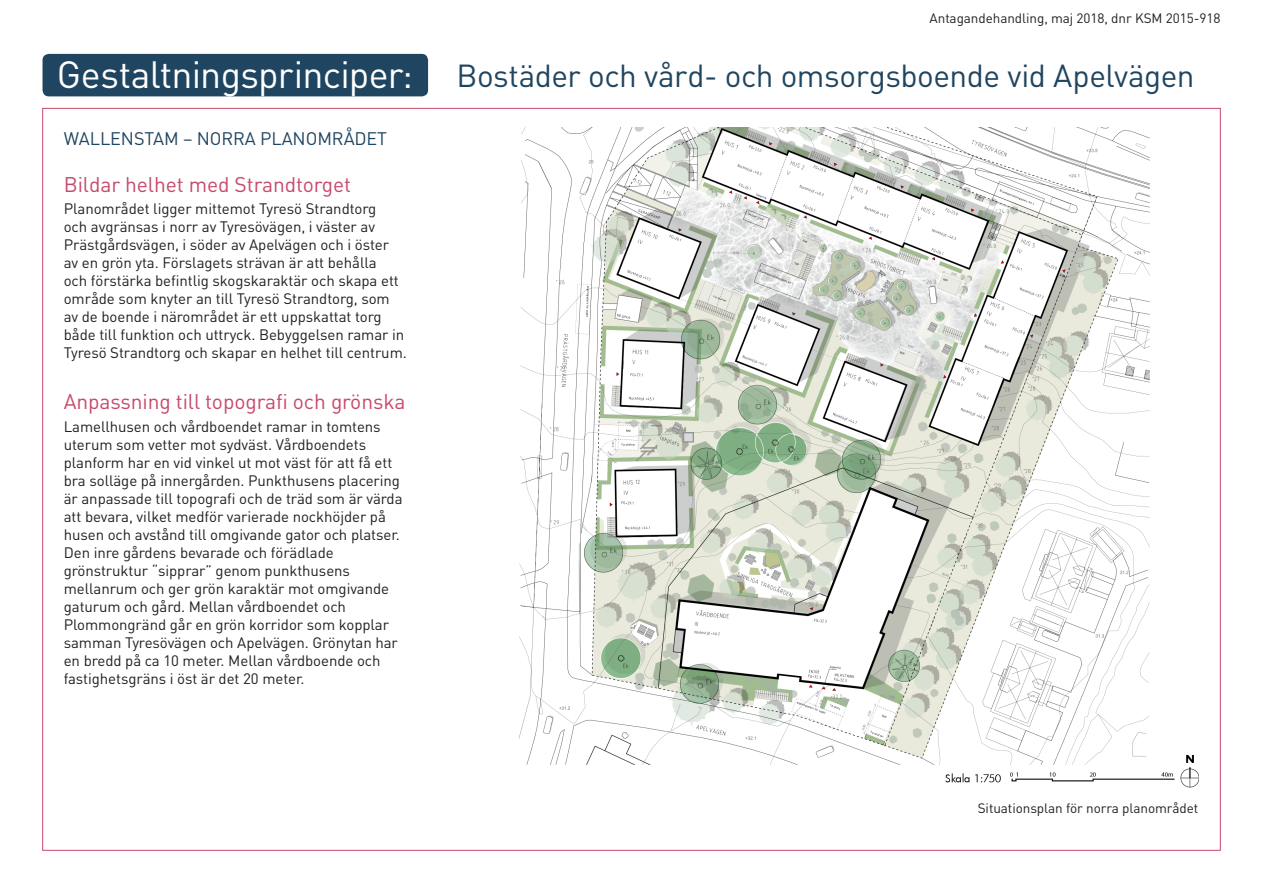
<style>
.page{position:relative;width:1263px;height:893px;background:#fff}
.page>*{position:absolute;margin:0;border:0;box-sizing:border-box;transform-origin:0 0}
.RUBRIK_TYRESO{font:37.5px "DIN";letter-spacing:-.02em;color:#fff}
.RUBRIK_TYRESO-2{font:31.5px "DIN";letter-spacing:-.015em;color:#204560}
.Underrubrik{font:21px "DIN";letter-spacing:-.005em;color:#c8496b}
.Underrubrik-2{font:18px "DIN";letter-spacing:-.005em;color:#204560}
.Brödtext_DIN{font:15px/18px "DIN";letter-spacing:-.005em;color:#231f20}
.Underrubrik-3{font:15px/18px "DIN";letter-spacing:-.005em;color:#231f20}
.Bildtext{font:13.5px "DIN";letter-spacing:-.005em;color:#231f20}
</style>
<div class="page">
<div style="left:43px;top:54px;width:385px;height:42px;background:#204560;border-radius:6px"></div>
<img style="left:519px;top:128px;width:679px;height:660px">
<p class="Bildtext" style="left:930px;top:9px;width:292px">Antagandehandling, maj 2018, dnr KSM 2015-918</p>
<p class="RUBRIK_TYRESO" style="left:57px;top:49px;width:357px">Gestaltningsprinciper:</p>
<p class="RUBRIK_TYRESO-2" style="left:456px;top:55px;width:740px">Bostäder och vård- och omsorgsboende vid Apelvägen</p>
<p class="Underrubrik-2" style="left:64px;top:126px;width:325px">WALLENSTAM – NORRA PLANOMRÅDET</p>
<p class="Underrubrik" style="left:64px;top:170px;width:289px">Bildar helhet med Strandtorget</p>
<p class="Underrubrik-3" style="left:64px;top:199px;width:345px">Planområdet ligger mittemot Tyresö Strandtorg<br>och avgränsas i norr av Tyresövägen, i väster av Prästgårdsvägen, i söder av Apelvägen och i öster av en grön yta. Förslagets strävan är att behålla<br>och förstärka befintlig skogskaraktär och skapa ett område som knyter an till Tyresö Strandtorg, som av de boende i närområdet är ett uppskattat torg både till funktion och uttryck. Bebyggelsen ramar in Tyresö Strandtorg och skapar en helhet till centrum.</p>
<p class="Underrubrik" style="left:64px;top:388px;width:343px">Anpassning till topografi och grönska</p>
<p class="Brödtext_DIN" style="left:64px;top:417px;width:340px">Lamellhusen och vårdboendet ramar in tomtens uterum som vetter mot sydväst. Vårdboendets planform har en vid vinkel ut mot väst för att få ett bra solläge på innergården. Punkthusens placering är anpassade till topografi och de träd som är värda att bevara, vilket medför varierade nockhöjder på husen och avstånd till omgivande gator och platser.</p>
<p class="Brödtext_DIN" style="left:64px;top:543px;width:336px">Den inre gårdens bevarade och förädlade grönstruktur “sipprar” genom punkthusens mellanrum och ger grön karaktär mot omgivande gaturum och gård. Mellan vårdboendet och Plommongränd går en grön korridor som kopplar samman Tyresövägen och Apelvägen. Grönytan har en bredd på ca 10 meter. Mellan vårdboende och fastighetsgräns i öst är det 20 meter.</p>
<p class="Bildtext" style="left:978px;top:799px;width:222px">Situationsplan för norra planområdet</p>
</div>
